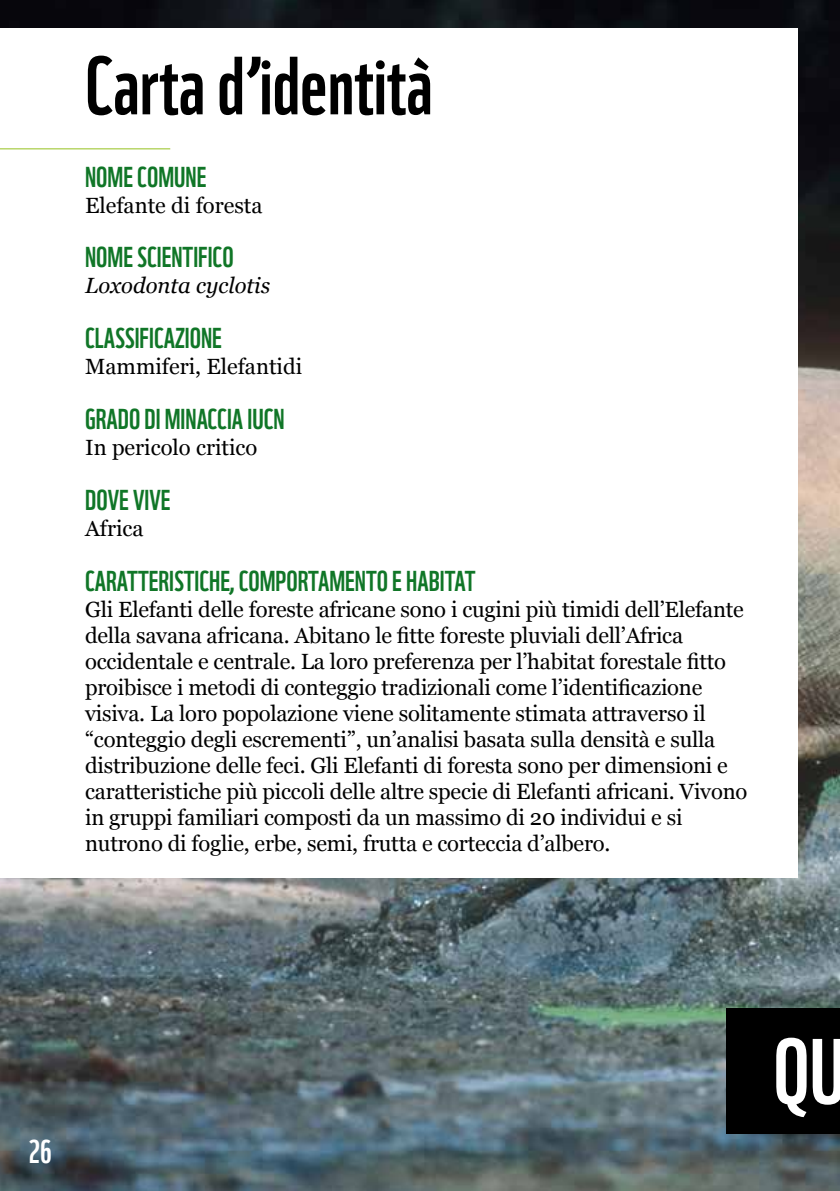
<style>
.page{position:relative;width:840px;height:1191px;background:#fff}
.page>*{position:absolute;margin:0;border:0;box-sizing:border-box;transform-origin:0 0}
.t1{font:90px "WWF";color:#fff}
.t2{font:80px "WWF";color:#000}
.t3{font:32px "WWF";color:#fff}
.t4{font:28px "WWF";color:#107627}
.t5{font:22px/26px "Georgia";letter-spacing:-.01em;color:#000}
.t6{font:italic 22px "Georgia";color:#000}
</style>
<div class="page">
<img style="left:0;top:0;width:839px;height:1191px">
<div style="left:0;top:28px;width:797px;height:849px;background:#fff"></div>
<hr style="left:0;top:148px;width:170px;height:1px;background:#95c11f">
<div style="left:726px;top:1008px;width:113px;height:126px;background:#000"></div>
<h2 class="t2" style="left:85px;top:23px;width:349px">Carta d’identità</h2>
<p class="t4" style="left:85px;top:155px;width:123px">NOME COMUNE</p>
<p class="t5" style="left:85px;top:191px;width:179px">Elefante di foresta</p>
<p class="t4" style="left:85px;top:235px;width:150px">NOME SCIENTIFICO</p>
<p class="t6" style="left:85px;top:270px;width:186px">Loxodonta cyclotis</p>
<p class="t4" style="left:85px;top:316px;width:138px">CLASSIFICAZIONE</p>
<p class="t5" style="left:85px;top:353px;width:218px">Mammiferi, Elefantidi</p>
<p class="t4" style="left:85px;top:397px;width:201px">GRADO DI MINACCIA IUCN</p>
<p class="t5" style="left:85px;top:433px;width:174px">In pericolo critico</p>
<p class="t4" style="left:85px;top:478px;width:87px">DOVE VIVE</p>
<p class="t5" style="left:85px;top:514px;width:60px">Africa</p>
<p class="t4" style="left:85px;top:559px;width:391px">CARATTERISTICHE, COMPORTAMENTO E HABITAT</p>
<p class="t5" style="left:85px;top:595px;width:663px">Gli Elefanti delle foreste africane sono i cugini più timidi dell’Elefante della savana africana. Abitano le fitte foreste pluviali dell’Africa occidentale e centrale. La loro preferenza per l’habitat forestale fitto proibisce i metodi di conteggio tradizionali come l’identificazione visiva. La loro popolazione viene solitamente stimata attraverso il “conteggio degli escrementi”, un’analisi basata sulla densità e sulla distribuzione delle feci. Gli Elefanti di foresta sono per dimensioni e caratteristiche più piccoli delle altre specie di Elefanti africani. Vivono in gruppi familiari composti da un massimo di 20 individui e si nutrono di foglie, erbe, semi, frutta e corteccia d’albero.</p>
<h3 class="t3" style="left:28px;top:1126px;width:25px">26</h3>
<h1 class="t1" style="left:772px;top:1001px;width:74px">QU</h1>
</div>
